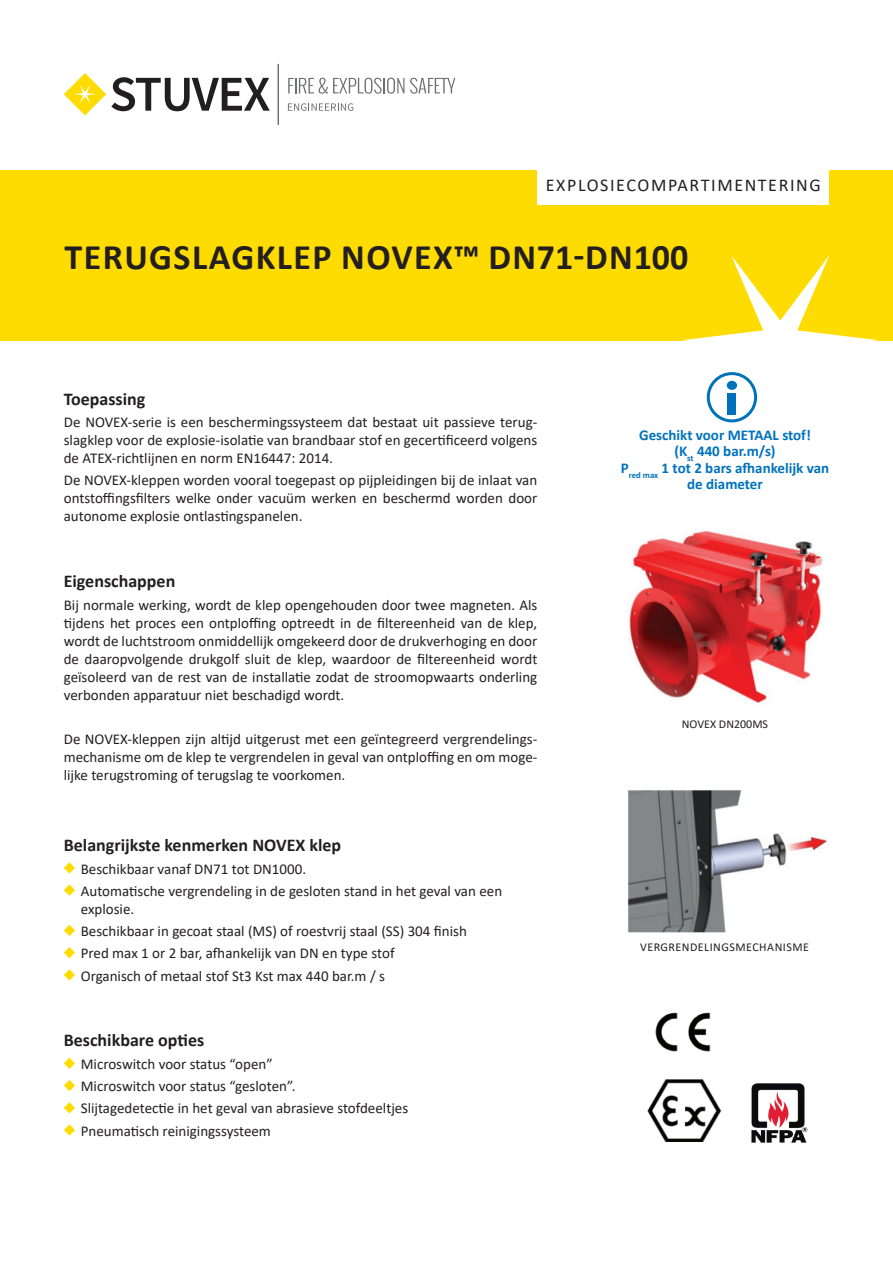
<style>
.page{position:relative;width:893px;height:1263px;background:#fff}
.page>*{position:absolute;margin:0;border:0;box-sizing:border-box;transform-origin:0 0}
.t1{font:700 36px "Calibri";letter-spacing:.04em;color:#231f20}
.t2{font:700 18px "Calibri";color:#231f20}
.t3{font:18px "Calibri";letter-spacing:.09em;color:#231f20}
.t4{font:15px/18px "Calibri";color:#231f20;text-align:justify}
.t5{font:700 15px/16.5px "Calibri";color:#0072bc;text-align:center}
.t6{font:12px "Calibri";letter-spacing:.04em;color:#231f20}
.t7{font:12px "Calibri";color:#231f20}
</style>
<div class="page">
<div style="left:0;top:170px;width:893px;height:170px;background:#ffdc01"></div>
<svg style="left:64px;top:73px;width:206px;height:42px"></svg>
<svg style="left:288px;top:78px;width:116px;height:16px"></svg>
<svg style="left:410px;top:78px;width:45px;height:16px"></svg>
<svg style="left:288px;top:103px;width:65px;height:8px"></svg>
<hr style="left:278px;top:64px;width:1px;height:61px;background:#6c6d70">
<svg style="left:682px;top:255px;width:196px;height:168px"></svg>
<div style="left:537px;top:170px;width:292px;height:34px;background:#fff"></div>
<svg style="left:64px;top:862px;width:11px;height:11px"></svg>
<svg style="left:64px;top:884px;width:11px;height:12px"></svg>
<svg style="left:64px;top:925px;width:11px;height:11px"></svg>
<svg style="left:64px;top:947px;width:11px;height:11px"></svg>
<svg style="left:64px;top:969px;width:11px;height:11px"></svg>
<svg style="left:64px;top:1058px;width:11px;height:11px"></svg>
<svg style="left:64px;top:1080px;width:11px;height:11px"></svg>
<svg style="left:64px;top:1102px;width:11px;height:11px"></svg>
<svg style="left:64px;top:1124px;width:11px;height:12px"></svg>
<div style="left:707px;top:372px;width:50px;height:50px;border:3px solid #0072bc;border-radius:50%"></div>
<div style="left:728px;top:393px;width:8px;height:21px;background:#0072bc"></div>
<div style="left:727px;top:381px;width:10px;height:9px;background:#0072bc;border-radius:50%"></div>
<img style="left:629px;top:530px;width:194px;height:174px">
<img style="left:628px;top:790px;width:200px;height:143px">
<img style="left:655px;top:1012px;width:55px;height:40px">
<img style="left:648px;top:1079px;width:73px;height:62px">
<img style="left:751px;top:1083px;width:57px;height:60px">
<p class="t3" style="left:546px;top:172px;width:277px">EXPLOSIECOMPARTIMENTERING</p>
<h1 class="t1" style="left:64px;top:231px;width:625px">TERUGSLAGKLEP NOVEX™ DN71-DN100</h1>
<p class="t2" style="left:64px;top:386px;width:83px">Toepassing</p>
<p class="t4" style="left:64px;top:413px;width:475px">De NOVEX-serie is een beschermingssysteem dat bestaat uit passieve terug&shy;slagklep voor de explosie-isolatie van brandbaar stof en gecertificeerd volgens de ATEX-richtlijnen en norm EN16447: 2014.</p>
<p class="t4" style="left:64px;top:471px;width:475px">De NOVEX-kleppen worden vooral toegepast op pijpleidingen bij de inlaat van ontstoffingsfilters welke onder vacuüm werken en beschermd worden door autonome explosie ontlastingspanelen.</p>
<p class="t2" style="left:64px;top:569px;width:113px">Eigenschappen</p>
<p class="t4" style="left:64px;top:595px;width:475px">Bij normale werking, wordt de klep opengehouden door twee magneten. Als tijdens het proces een ontploffing optreedt in de filtereenheid van de klep, wordt de luchtstroom onmiddellijk omgekeerd door de drukverhoging en door de daaropvolgende drukgolf sluit de klep, waardoor de filtereenheid wordt geïsoleerd van de rest van de installatie zodat de stroomopwaarts onderling verbonden apparatuur niet beschadigd wordt.</p>
<p class="t4" style="left:64px;top:730px;width:475px">De NOVEX-kleppen zijn altijd uitgerust met een geïntegreerd vergrendelings&shy;mechanisme om de klep te vergrendelen in geval van ontploffing en om moge&shy;lijke terugstroming of terugslag te voorkomen.</p>
<p class="t2" style="left:64px;top:832px;width:279px">Belangrijkste kenmerken NOVEX klep</p>
<p class="t4" style="left:81px;top:857px;width:423px;line-height:22.2px">Beschikbaar vanaf DN71 tot DN1000.<br>Automatische vergrendeling in de gesloten stand in het geval van een</p>
<p class="t4" style="left:81px;top:897px;width:388px;line-height:22.2px;text-align:left">explosie.<br>Beschikbaar in gecoat staal (MS) of roestvrij staal (SS) 304 finish Pred max 1 or 2 bar, afhankelijk van DN en type stof<br>Organisch of metaal stof St3 Kst max 440 bar.m / s</p>
<p class="t2" style="left:64px;top:1027px;width:142px">Beschikbare opties</p>
<p class="t4" style="left:81px;top:1052px;width:329px;line-height:22.2px;text-align:left">Microswitch voor status “open”<br>Microswitch voor status “gesloten”.<br>Slijtagedetectie in het geval van abrasieve stofdeeltjes Pneumatisch reinigingssysteem</p>
<p class="t5" style="left:621px;top:426px;width:210px">Geschikt voor METAAL stof!<br>(K<sub>st</sub> 440 bar.m/s)<br>P<sub>red</sub> <sub>max</sub> 1 tot 2 bars afhankelijk van de diameter</p>
<p class="t7" style="left:682px;top:716px;width:88px">NOVEX DN200MS</p>
<p class="t6" style="left:640px;top:938px;width:170px">VERGRENDELINGSMECHANISME</p>
</div>
